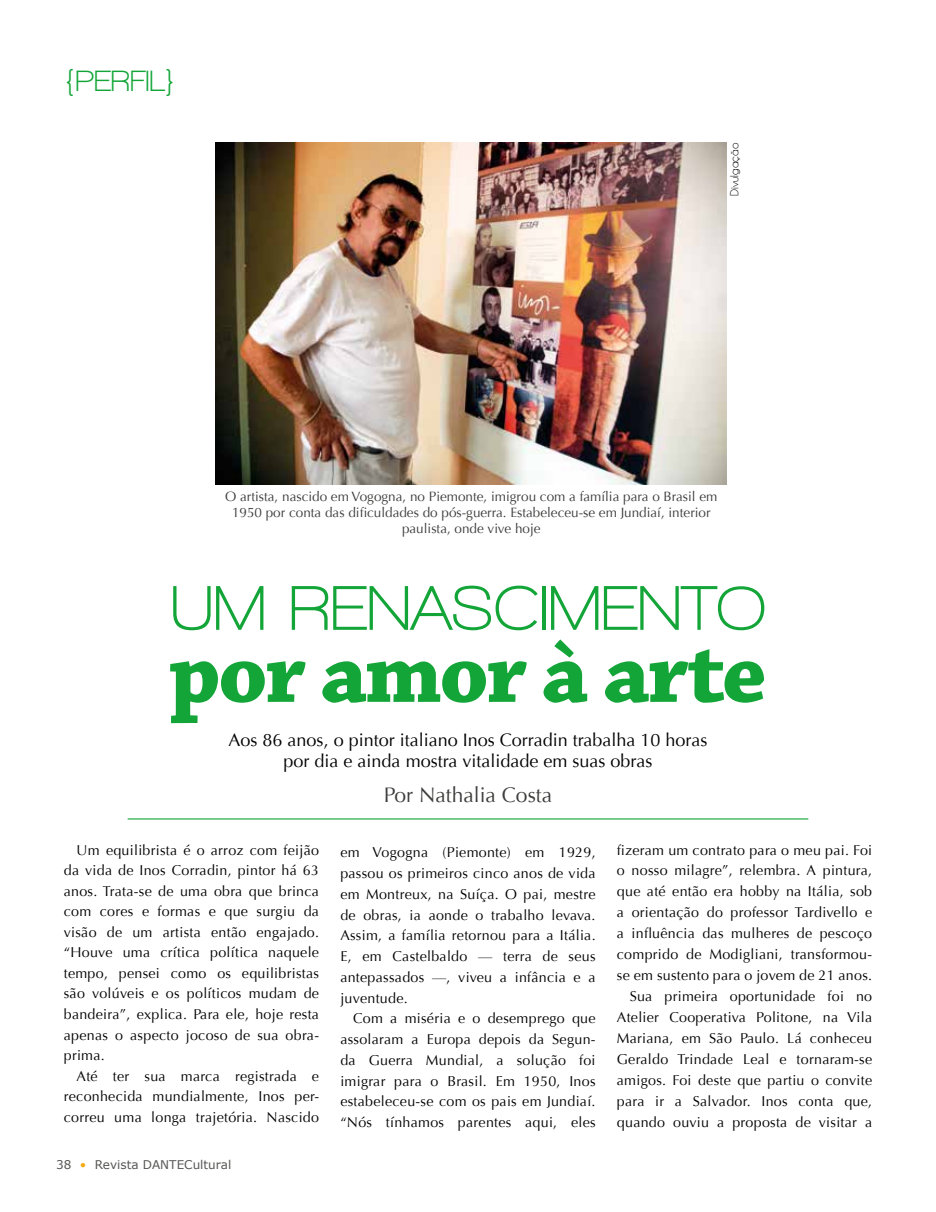
<style>
.page{position:relative;width:936px;height:1212px;background:#fff}
.page>*{position:absolute;margin:0;border:0;box-sizing:border-box;transform-origin:0 0}
.t1{font:700 90px "Chaparral Pro";letter-spacing:-.03em;color:#13a538}
.t2{font:700 64.5px "Walkway";color:#13a538}
.t3{font:700 30px "Walkway";color:#13a538}
.t4{font:21px "Optima";color:#3c3c3b}
.t5{font:18px/21px "Optima";color:#000;text-align:center}
.t6{font:14.25px/21px "Optima";letter-spacing:.02em;color:#000;text-align:justify}
.t7{font:13.5px/16.2px "Optima";color:#3c3c3b;text-align:center}
.t8{font:12px "MS Reference Sans Serif";color:#575756}
.t9{font:12px "Champagne&Limousines";letter-spacing:.01em;color:#000}
.s1{color:#f8ab10}
</style>
<div class="page">
<hr style="left:128px;top:818px;width:680px;height:1px;background:#13a538">
<img style="left:216px;top:142px;width:510px;height:342px">
<h3 class="t3" style="left:65px;top:65px;width:112px">{PERFIL}</h3>
<p class="t9" style="left:727px;top:196px;width:55px;rotate:-90deg">Divulgação</p>
<p class="t7" style="left:225px;top:488px;width:494px">O artista, nascido em Vogogna, no Piemonte, imigrou com a família para o Brasil em<br>1950 por conta das dificuldades do pós-guerra. Estabeleceu-se em Jundiaí, interior paulista, onde vive hoje</p>
<h2 class="t2" style="left:170px;top:573px;width:596px">UM RENASCIMENTO</h2>
<h1 class="t1" style="left:169px;top:620px;width:599px">por amor à arte</h1>
<p class="t5" style="left:228px;top:730px;width:480px">Aos 86 anos, o pintor italiano Inos Corradin trabalha 10 horas por dia e ainda mostra vitalidade em suas obras</p>
<h3 class="t4" style="left:384px;top:783px;width:170px">Por Nathalia Costa</h3>
<p class="t6" style="left:64px;top:839px;width:257px;line-height:20.5px;text-indent:13px">Um equilibrista é o arroz com feijão da vida de Inos Corradin, pintor há 63 anos. Trata-se de uma obra que brinca com cores e formas e que surgiu da visão de um artista então engajado. “Houve uma crítica política naquele tempo, pensei como os equilibristas são volúveis e os políticos mudam de bandeira”, explica. Para ele, hoje resta apenas o aspecto jocoso de sua obra&shy;prima.</p>
<p class="t6" style="left:64px;top:1066px;width:257px;line-height:20.5px;text-indent:13px">Até ter sua marca registrada e reconhecida mundialmente, Inos per&shy;correu uma longa trajetória. Nascido</p>
<p class="t8" style="left:56px;top:1157px;width:177px">38 <span class="s1">•</span> Revista DANTECultural</p>
<p class="t6" style="left:340px;top:842px;width:257px">em Vogogna (Piemonte) em 1929, passou os primeiros cinco anos de vida em Montreux, na Suíça. O pai, mestre de obras, ia aonde o trabalho levava.<br>Assim, a família retornou para a Itália.<br>E, em Castelbaldo — terra de seus antepassados —, viveu a infância e a juventude.</p>
<p class="t6" style="left:340px;top:1008px;width:257px;text-indent:13px">Com a miséria e o desemprego que assolaram a Europa depois da Segun&shy;da Guerra Mundial, a solução foi imigrar para o Brasil. Em 1950, Inos estabeleceu-se com os pais em Jundiaí. “Nós tínhamos parentes aqui, eles</p>
<p class="t6" style="left:617px;top:839px;width:257px;text-align:right">fizeram um contrato para o meu pai. Foi o nosso milagre”, relembra. A pintura, que até então era hobby na Itália, sob a orientação do professor Tardivello e a influência das mulheres de pescoço comprido de Modigliani, transformou&shy;se em sustento para o jovem de 21 anos.<br>Sua primeira oportunidade foi no Atelier Cooperativa Politone, na Vila Mariana, em São Paulo. Lá conheceu Geraldo Trindade Leal e tornaram-se amigos. Foi deste que partiu o convite para ir a Salvador. Inos conta que, quando ouviu a proposta de visitar a</p>
</div>
